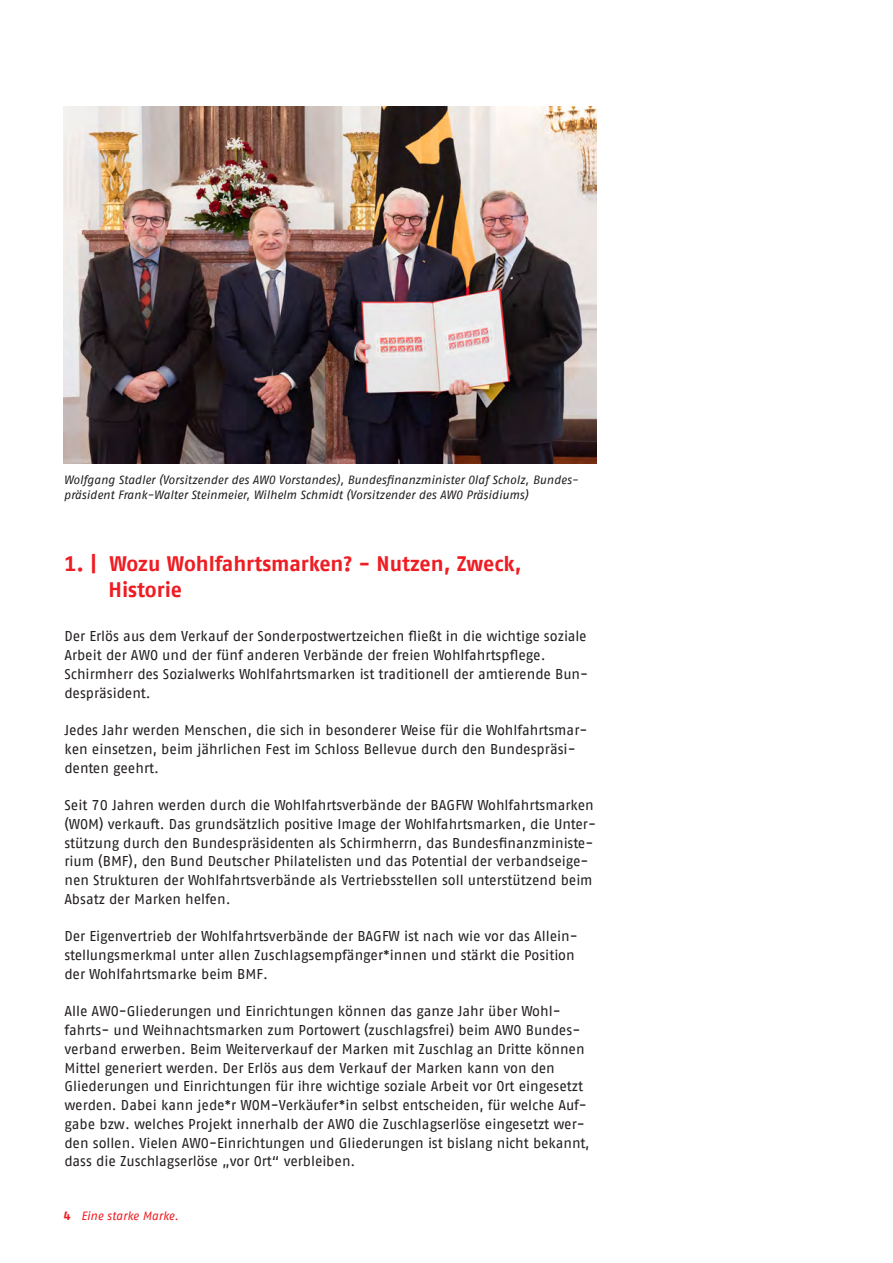
<style>
.page{position:relative;width:893px;height:1263px;background:#fff}
.page>*{position:absolute;margin:0;border:0;box-sizing:border-box;transform-origin:0 0}
.t1{font:700 21px/25.5px "AWO Fago Office";color:#ee1d23}
.t2{font:14.25px/18.8px "AWO Fago Office";color:#231f20}
.t3{font:italic 12px/15px "AWO Fago Office";color:#231f20}
.t4{font:italic 12px "AWO Fago Office";letter-spacing:-.005em;color:#ee1d23}
.s1{font-weight:700;font-style:normal}
</style>
<div class="page">
<img style="left:64px;top:106px;width:532px;height:358px">
<p class="t3" style="left:64px;top:473px;width:516px">Wolfgang Stadler (Vorsitzender des AWO Vorstandes), Bundesfinanzminister Olaf Scholz, Bundes&shy;präsident Frank-Walter Steinmeier, Wilhelm Schmidt (Vorsitzender des AWO Präsidiums)</p>
<h1 class="t1" style="left:109px;top:551px;width:415px;text-indent:-44px">1. | Wozu Wohlfahrtsmarken? - Nutzen, Zweck,<br>Historie</h1>
<p class="t2" style="left:64px;top:627px;width:525px">Der Erlös aus dem Verkauf der Sonderpostwertzeichen fließt in die wichtige soziale Arbeit der AWO und der fünf anderen Verbände der freien Wohlfahrtspflege.<br>Schirmherr des Sozialwerks Wohlfahrtsmarken ist traditionell der amtierende Bun&shy;despräsident.</p>
<p class="t2" style="left:64px;top:720px;width:524px">Jedes Jahr werden Menschen, die sich in besonderer Weise für die Wohlfahrtsmar&shy;ken einsetzen, beim jährlichen Fest im Schloss Bellevue durch den Bundespräsi&shy;denten geehrt.</p>
<p class="t2" style="left:64px;top:795px;width:533px">Seit 70 Jahren werden durch die Wohlfahrtsverbände der BAGFW Wohlfahrtsmarken (WOM) verkauft. Das grundsätzlich positive Image der Wohlfahrtsmarken, die Unter&shy;stützung durch den Bundespräsidenten als Schirmherrn, das Bundesfinanzministe&shy;rium (BMF), den Bund Deutscher Philatelisten und das Potential der verbandseige&shy;nen Strukturen der Wohlfahrtsverbände als Vertriebsstellen soll unterstützend beim Absatz der Marken helfen.</p>
<p class="t2" style="left:64px;top:927px;width:515px">Der Eigenvertrieb der Wohlfahrtsverbände der BAGFW ist nach wie vor das Allein&shy;stellungsmerkmal unter allen Zuschlagsempfänger*innen und stärkt die Position der Wohlfahrtsmarke beim BMF.</p>
<p class="t2" style="left:64px;top:1002px;width:526px">Alle AWO-Gliederungen und Einrichtungen können das ganze Jahr über Wohl&shy;fahrts- und Weihnachtsmarken zum Portowert (zuschlagsfrei) beim AWO Bundes&shy;verband erwerben. Beim Weiterverkauf der Marken mit Zuschlag an Dritte können Mittel generiert werden. Der Erlös aus dem Verkauf der Marken kann von den Gliederungen und Einrichtungen für ihre wichtige soziale Arbeit vor Ort eingesetzt werden. Dabei kann jede*r WOM-Verkäufer*in selbst entscheiden, für welche Auf&shy;gabe bzw. welches Projekt innerhalb der AWO die Zuschlagserlöse eingesetzt wer&shy;den sollen. Vielen AWO-Einrichtungen und Gliederungen ist bislang nicht bekannt, dass die Zuschlagserlöse „vor Ort“ verbleiben.</p>
<p class="t4" style="left:64px;top:1209px;width:116px"><span class="s1">4</span> Eine starke Marke.</p>
</div>
